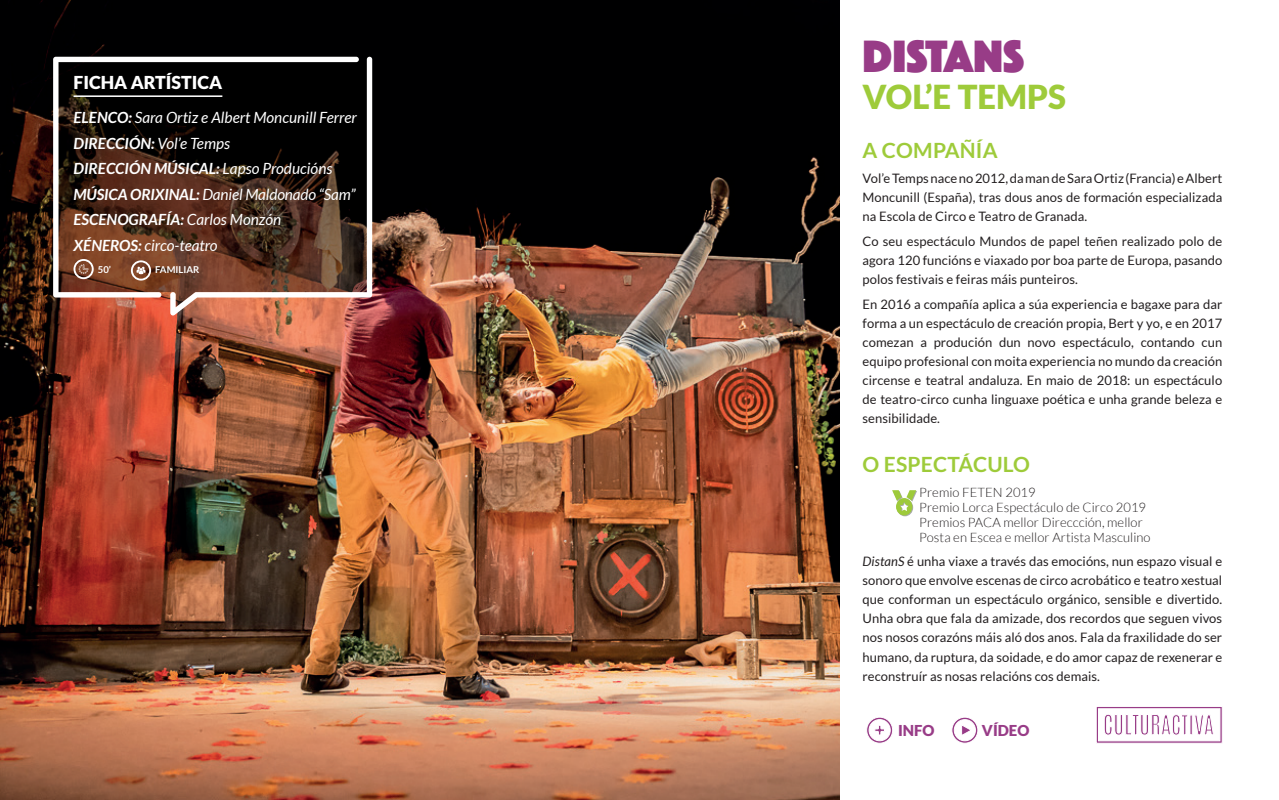
<style>
.page{position:relative;width:1279px;height:800px;background:#fff}
.page>*{position:absolute;margin:0;border:0;box-sizing:border-box;transform-origin:0 0}
.t1{font:47px "Phosphate Solid";color:#983c87}
.t2{font:900 33px "Lato";color:#9ecb3a}
.t3{font:700 21px "Lato";letter-spacing:.01em;color:#9ecb3a}
.t4{font:900 17.8px "Lato";color:#fff}
.t5{font:italic 15.4px/25.5px "Lato";color:#fff}
.t6{font:900 15px "Lato";color:#983c87}
.t7{font:13px/19px "Lato";letter-spacing:.005em;color:#231f20;text-align:justify}
.t8{font:300 13px/15px "Lato";letter-spacing:.005em;color:#231f20}
.t9{font:700 9.5px "Lato";color:#fff}
.s1{font-weight:700}
.s2{font-style:italic}
</style>
<div class="page">
<img style="left:0;top:0;width:840px;height:799px">
<svg style="left:1096px;top:707px;width:126px;height:36px"></svg>
<svg style="left:866px;top:717px;width:26px;height:26px"></svg>
<svg style="left:952px;top:717px;width:26px;height:26px"></svg>
<img style="left:170px;top:57px;width:202px;height:258px">
<svg style="left:53px;top:57px;width:306px;height:240px;background:#443128"></svg>
<svg style="left:131px;top:260px;width:20px;height:20px"></svg>
<svg style="left:892px;top:490px;width:25px;height:26px"></svg>
<h3 class="t4" style="left:73px;top:72px;width:150px">FICHA ARTÍSTICA</h3>
<p class="t5" style="left:73px;top:105px;width:285px"><span class="s1">ELENCO:</span> Sara Ortiz e Albert Moncunill Ferrer <span class="s1">DIRECCIÓN:</span> Vol’e Temps<br><span class="s1">DIRECCIÓN MÚSICAL:</span> Lapso Producións <span class="s1">MÚSICA ORIXINAL:</span> Daniel Maldonado “Sam” <span class="s1">ESCENOGRAFÍA:</span> Carlos Monzón<br><span class="s1">XÉNEROS:</span> circo-teatro</p>
<p class="t9" style="left:98px;top:264px;width:15px">50’</p>
<p class="t9" style="left:155px;top:264px;width:45px">FAMILIAR</p>
<h1 class="t1" style="left:862px;top:23px;width:163px">DISTANS</h1>
<h2 class="t2" style="left:862px;top:78px;width:205px">VOL’E TEMPS</h2>
<h3 class="t3" style="left:862px;top:139px;width:137px">A COMPAÑÍA</h3>
<p class="t7" style="left:862px;top:169px;width:361px">Vol’e Temps nace no 2012, da man de Sara Ortiz (Francia) e Albert Moncunill (España), tras dous anos de formación especializada na Escola de Circo e Teatro de Granada.</p>
<p class="t7" style="left:862px;top:231px;width:361px">Co seu espectáculo Mundos de papel teñen realizado polo de agora 120 funcións e viaxado por boa parte de Europa, pasando polos festivais e feiras máis punteiros.</p>
<p class="t7" style="left:862px;top:294px;width:361px">En 2016 a compañía aplica a súa experiencia e bagaxe para dar forma a un espectáculo de creación propia, Bert y yo, e en 2017 comezan a produción dun novo espectáculo, contando cun equipo profesional con moita experiencia no mundo da creación circense e teatral andaluza. En maio de 2018: un espectáculo de teatro-circo cunha linguaxe poética e unha grande beleza e sensibilidade.</p>
<h3 class="t3" style="left:862px;top:452px;width:169px">O ESPECTÁCULO</h3>
<p class="t8" style="left:919px;top:484px;width:233px">Premio FETEN 2019<br>Premio Lorca Espectáculo de Circo 2019<br>Premios PACA mellor Direccción, mellor Posta en Escea e mellor Artista Masculino</p>
<p class="t7" style="left:862px;top:552px;width:361px"><span class="s2">DistanS</span> é unha viaxe a través das emocións, nun espazo visual e sonoro que envolve escenas de circo acrobático e teatro xestual que conforman un espectáculo orgánico, sensible e divertido.<br>Unha obra que fala da amizade, dos recordos que seguen vivos nos nosos corazóns máis aló dos anos. Fala da fraxilidade do ser humano, da ruptura, da soidade, e do amor capaz de rexenerar e reconstruír as nosas relacións cos demais.</p>
<p class="t6" style="left:898px;top:721px;width:38px">INFO</p>
<p class="t6" style="left:982px;top:721px;width:49px">VÍDEO</p>
</div>
